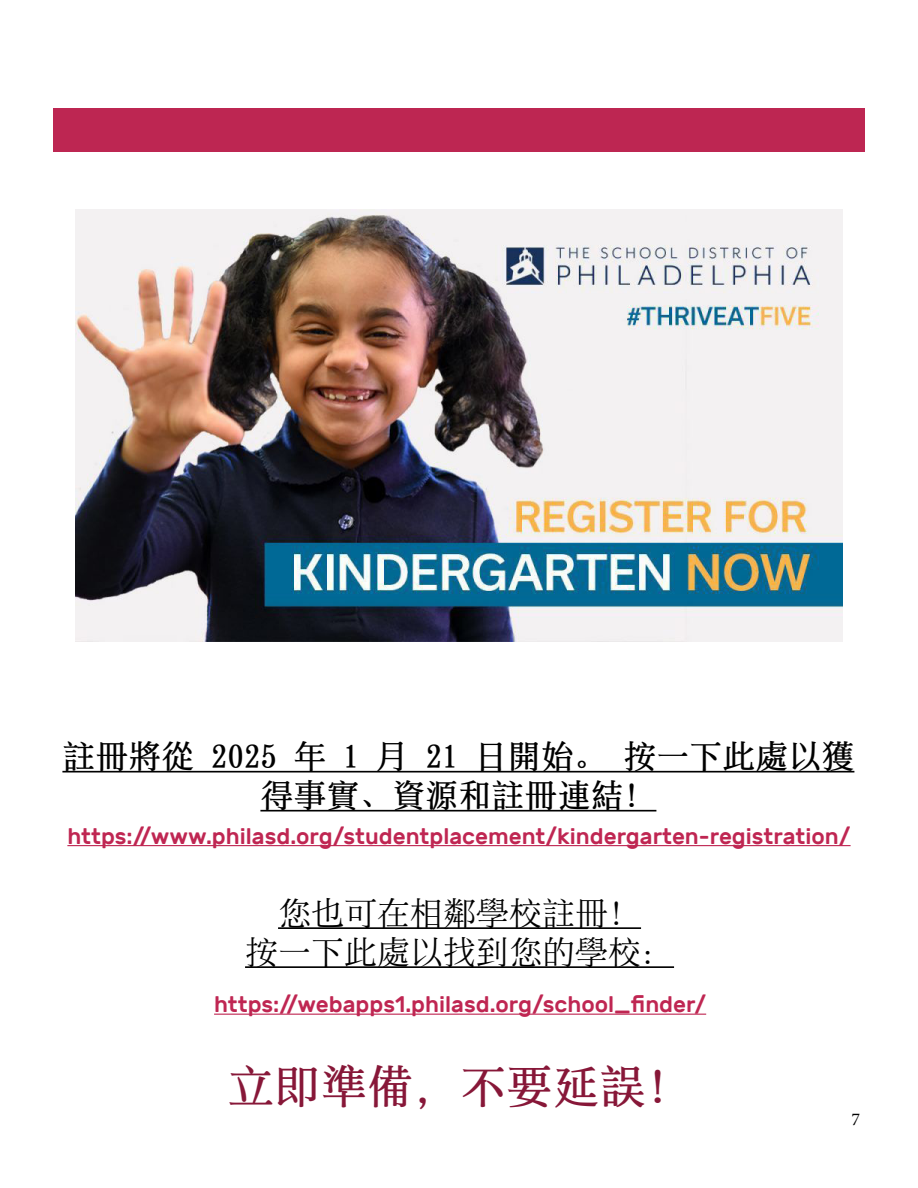
<style>
.page{position:relative;width:918px;height:1188px;background:#fff}
.page>*{position:absolute;margin:0;border:0;box-sizing:border-box;transform-origin:0 0}
.t1{font:700 46.5px "Sim Song";color:#871738}
.t2{font:700 33px/39px "Sim Song";color:#000;text-align:center}
.t3{font:33px/39px "Sim Song";color:#000;text-align:center}
.t4{font:500 22.5px "Rubik";color:#bf2652}
.t5{font:18px "Minion Pro";color:#000}
</style>
<div class="page">
<div style="left:53px;top:108px;width:812px;height:43px;background:#bd2652"></div>
<img style="left:75px;top:210px;width:768px;height:432px">
<hr style="left:62px;top:771px;width:792px;height:2px;background:#000">
<hr style="left:260px;top:810px;width:396px;height:2px;background:#000">
<hr style="left:67px;top:845px;width:784px;height:1px;background:#bf2652">
<hr style="left:278px;top:927px;width:363px;height:2px;background:#000">
<hr style="left:245px;top:966px;width:429px;height:2px;background:#000">
<hr style="left:214px;top:1014px;width:492px;height:1px;background:#bf2652">
<h2 class="t2" style="left:62px;top:737px;width:793px">註冊將從 2025 年 1 月 21 日開始。 按一下此處以獲得事實、資源和註冊連結！</h2>
<p class="t4" style="left:67px;top:823px;width:785px">https://www.philasd.org/studentplacement/kindergarten-registration/</p>
<h2 class="t3" style="left:245px;top:893px;width:430px">您也可在相鄰學校註冊！<br>按一下此處以找到您的學校：</h2>
<p class="t4" style="left:214px;top:992px;width:494px">https://webapps1.philasd.org/school_finder/</p>
<h1 class="t1" style="left:228px;top:1063px;width:466px">立即準備，不要延誤！</h1>
<p class="t5" style="left:851px;top:1108px;width:10px">7</p>
</div>
